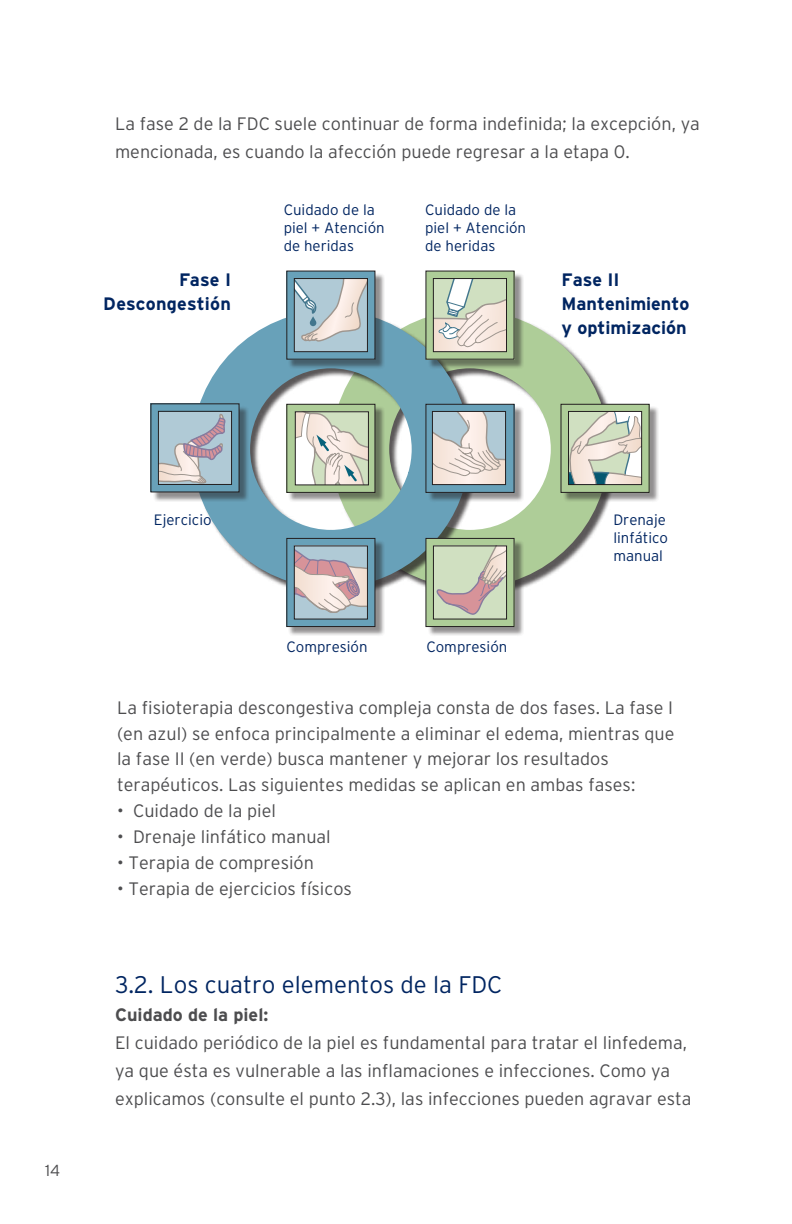
<style>
.page{position:relative;width:792px;height:1224px;background:#fff}
.page>*{position:absolute;margin:0;border:0;box-sizing:border-box;transform-origin:0 0}
.t1{font:300 24px "Interstate";color:#002561}
.t2{font:300 18px/26px "Interstate";color:#4d4d4f}
.t3{font:700 18px/24px "Interstate";color:#002561;text-align:right}
.t4{font:700 18px "Interstate";color:#4d4d4f}
.t5{font:300 16px "Interstate";color:#4d4d4f}
.t6{font:300 15px/18px "Interstate";color:#002561}
</style>
<div class="page">
<div style="left:333px;top:313px;width:286px;height:285px;background:#231f20;opacity:.75"></div>
<div style="left:331px;top:310px;width:278px;height:278px;border:58px solid #aecd98;border-radius:50%"></div>
<svg style="left:200px;top:281px;width:308px;height:336px"></svg>
<div style="left:289px;top:273px;width:96px;height:96px;background:#231f20;opacity:.5"></div>
<div style="left:287px;top:271px;width:88px;height:88px;background:#68a1b9"></div>
<div style="left:286px;top:271px;width:89px;height:89px;border:1px solid #231f20"></div>
<div style="left:294px;top:279px;width:73px;height:73px;background:#b0cad6"></div>
<div style="left:294px;top:278px;width:74px;height:74px;border:1px solid #231f20"></div>
<svg style="left:294px;top:279px;width:73px;height:64px"></svg>
<div style="left:428px;top:273px;width:96px;height:96px;background:#231f20;opacity:.5"></div>
<div style="left:426px;top:271px;width:88px;height:88px;background:#aecd98"></div>
<svg style="left:433px;top:279px;width:74px;height:73px;background:#d7d6ca"></svg>
<div style="left:428px;top:540px;width:96px;height:97px;background:#231f20;opacity:.5"></div>
<div style="left:426px;top:538px;width:88px;height:89px;background:#aecd98"></div>
<div style="left:426px;top:538px;width:88px;height:89px;border:1px solid #231f20"></div>
<svg style="left:435px;top:548px;width:70px;height:68px;background:#cecbb9"></svg>
<div style="left:433px;top:546px;width:74px;height:73px;border:1px solid #231f20"></div>
<div style="left:289px;top:540px;width:96px;height:97px;background:#231f20;opacity:.5"></div>
<div style="left:287px;top:538px;width:88px;height:89px;background:#68a1b9"></div>
<div style="left:286px;top:538px;width:89px;height:89px;border:1px solid #231f20"></div>
<div style="left:294px;top:546px;width:73px;height:73px;background:#b0cad6"></div>
<svg style="left:296px;top:550px;width:70px;height:63px"></svg>
<div style="left:294px;top:546px;width:74px;height:73px;border:1px solid #231f20"></div>
<div style="left:289px;top:406px;width:96px;height:97px;background:#231f20;opacity:.5"></div>
<div style="left:287px;top:404px;width:88px;height:88px;background:#aecd98"></div>
<div style="left:286px;top:404px;width:89px;height:89px;border:1px solid #231f20"></div>
<div style="left:295px;top:411px;width:74px;height:74px;border:1px solid #231f20"></div>
<svg style="left:295px;top:412px;width:73px;height:73px;background:#dbdace"></svg>
<div style="left:428px;top:406px;width:96px;height:97px;background:#231f20;opacity:.5"></div>
<div style="left:426px;top:404px;width:88px;height:88px;background:#68a1b9"></div>
<div style="left:426px;top:404px;width:88px;height:89px;border:1px solid #231f20"></div>
<svg style="left:434px;top:413px;width:70px;height:70px;background:#d9d7d5"></svg>
<div style="left:432px;top:411px;width:74px;height:74px;border:1px solid #231f20"></div>
<div style="left:563px;top:406px;width:96px;height:97px;background:#231f20;opacity:.5"></div>
<div style="left:561px;top:404px;width:88px;height:88px;background:#aecd98"></div>
<div style="left:561px;top:404px;width:89px;height:89px;border:1px solid #231f20"></div>
<svg style="left:570px;top:413px;width:70px;height:70px;background:#d8d9cb"></svg>
<div style="left:568px;top:411px;width:74px;height:74px;border:1px solid #231f20"></div>
<div style="left:153px;top:406px;width:96px;height:96px;background:#231f20;opacity:.5"></div>
<div style="left:151px;top:404px;width:88px;height:88px;background:#68a1b9"></div>
<div style="left:158px;top:412px;width:74px;height:72px;background:#b0cad6"></div>
<div style="left:158px;top:411px;width:74px;height:74px;border:1px solid #231f20"></div>
<svg style="left:158px;top:411px;width:68px;height:73px"></svg>
<p class="t2" style="left:115px;top:109px;width:586px;line-height:28.8px">La fase 2 de la FDC suele continuar de forma indefinida; la excepción, ya mencionada, es cuando la afección puede regresar a la etapa 0.</p>
<p class="t6" style="left:284px;top:200px;width:103px">Cuidado de la piel + Atención de heridas</p>
<p class="t6" style="left:425px;top:200px;width:103px">Cuidado de la piel + Atención de heridas</p>
<p class="t3" style="left:103px;top:267px;width:129px">Fase I<br>Descongestión</p>
<p class="t3" style="left:562px;top:267px;width:129px;text-align:left">Fase II<br>Mantenimiento y optimización</p>
<p class="t5" style="left:45px;top:1161px;width:16px">14</p>
<p class="t6" style="left:154px;top:510px;width:59px">Ejercicio</p>
<p class="t6" style="left:287px;top:638px;width:82px">Compresión</p>
<p class="t6" style="left:426px;top:638px;width:82px">Compresión</p>
<p class="t6" style="left:613px;top:510px;width:56px">Drenaje linfático manual</p>
<p class="t2" style="left:117px;top:694px;width:559px">La fisioterapia descongestiva compleja consta de dos fases. La fase I (en azul) se enfoca principalmente a eliminar el edema, mientras que la fase II (en verde) busca mantener y mejorar los resultados terapéuticos. Las siguientes medidas se aplican en ambas fases:</p>
<p class="t2" style="left:117px;top:798px;width:160px">• Cuidado de la piel</p>
<p class="t2" style="left:117px;top:824px;width:215px">• Drenaje linfático manual</p>
<p class="t2" style="left:117px;top:850px;width:198px">• Terapia de compresión</p>
<p class="t2" style="left:117px;top:876px;width:236px">• Terapia de ejercicios físicos</p>
<h1 class="t1" style="left:115px;top:971px;width:389px">3.2. Los cuatro elementos de la FDC</h1>
<p class="t4" style="left:115px;top:1005px;width:155px">Cuidado de la piel:</p>
<p class="t2" style="left:115px;top:1029px;width:578px;line-height:28px">El cuidado periódico de la piel es fundamental para tratar el linfedema, ya que ésta es vulnerable a las inflamaciones e infecciones. Como ya explicamos (consulte el punto 2.3), las infecciones pueden agravar esta</p>
</div>
